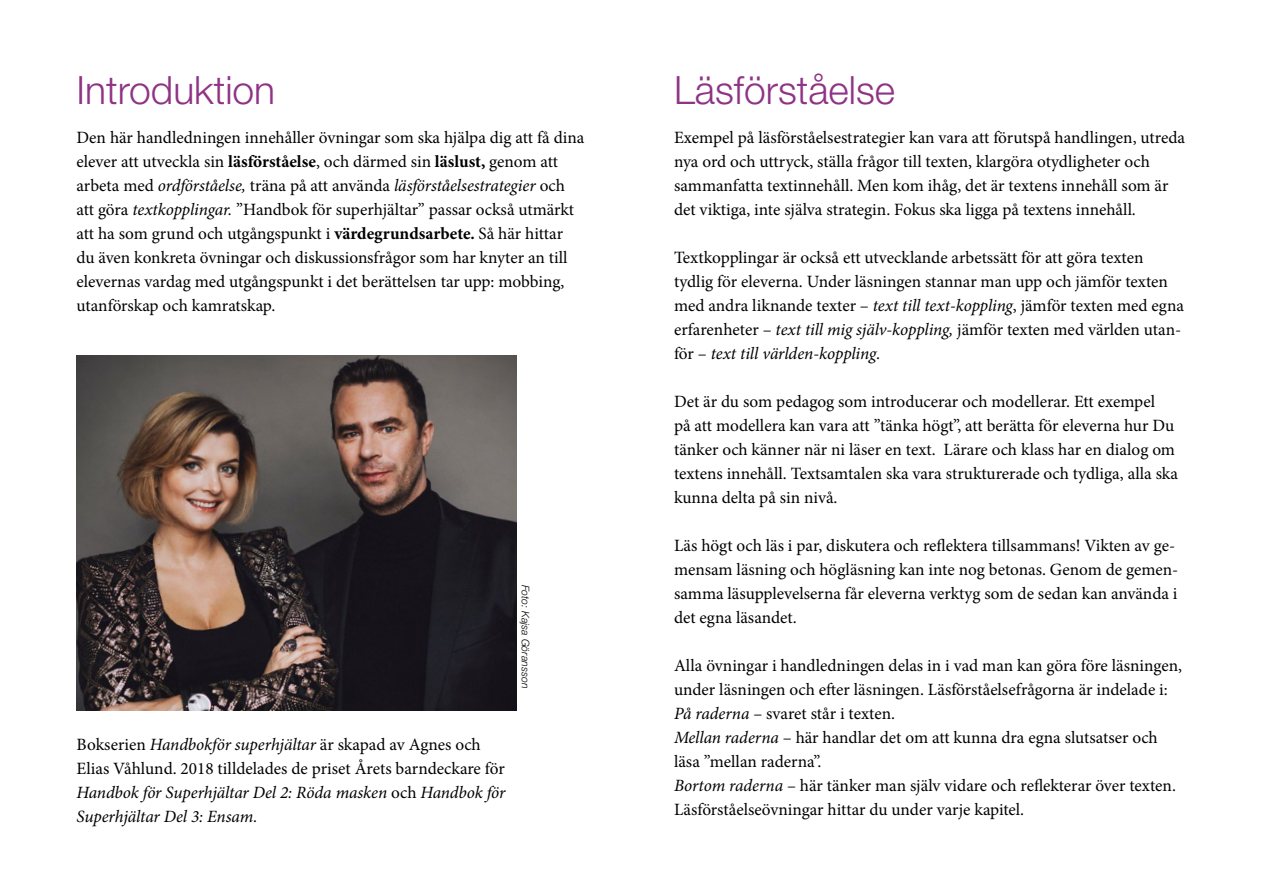
<style>
.page{position:relative;width:1263px;height:893px;background:#fff}
.page>*{position:absolute;margin:0;border:0;box-sizing:border-box;transform-origin:0 0}
.t1{font:300 39px "Helvetica Neue LT Std";color:#8f3485}
.t2{font:17.25px/24px "Minion Pro";color:#000}
.t3{font:italic 17.25px/24px "Minion Pro";letter-spacing:-.01em;color:#000}
.t4{font:italic 300 10.5px "Helvetica Neue LT Std";letter-spacing:-.005em;color:#000}
.s1{font-weight:700}
.s2{font-style:italic}
.s3{font-style:normal}
</style>
<div class="page">
<img style="left:77px;top:355px;width:439px;height:355px">
<h1 class="t1" style="left:77px;top:67px;width:200px">Introduktion</h1>
<p class="t2" style="left:77px;top:126px;width:509px">Den här handledningen innehåller övningar som ska hjälpa dig att få dina elever att utveckla sin <span class="s1">läsförståelse</span>, och därmed sin <span class="s1">läslust,</span> genom att arbeta med <span class="s2">ordförståelse,</span> träna på att använda <span class="s2">läsförståelsestrategier</span> och att göra <span class="s2">textkopplingar.</span> ”Handbok för superhjältar” passar också utmärkt att ha som grund och utgångspunkt i <span class="s1">värdegrundsarbete.</span> Så här hittar du även konkreta övningar och diskussionsfrågor som har knyter an till elevernas vardag med utgångspunkt i det berättelsen tar upp: mobbing, utanförskap och kamratskap.</p>
<p class="t4" style="left:532px;top:585px;width:105px;rotate:90deg">Foto: Kajsa Göransson</p>
<p class="t3" style="left:77px;top:733px;width:430px"><span class="s3">Bokserien</span> Handbokför superhjältar <span class="s3">är skapad av Agnes och Elias Våhlund. 2018 tilldelades de priset Årets barndeckare för </span>Handbok för Superhjältar Del 2: Röda masken <span class="s3">och</span> Handbok för Superhjältar Del 3: Ensam.</p>
<h1 class="t1" style="left:674px;top:67px;width:223px">Läsförståelse</h1>
<p class="t2" style="left:674px;top:126px;width:513px">Exempel på läsförståelsestrategier kan vara att förutspå handlingen, utreda nya ord och uttryck, ställa frågor till texten, klargöra otydligheter och sammanfatta textinnehåll. Men kom ihåg, det är textens innehåll som är det viktiga, inte själva strategin. Fokus ska ligga på textens innehåll.</p>
<p class="t2" style="left:674px;top:246px;width:511px">Textkopplingar är också ett utvecklande arbetssätt för att göra texten tydlig för eleverna. Under läsningen stannar man upp och jämför texten med andra liknande texter – <span class="s2">text till text-koppling</span>, jämför texten med egna erfarenheter – <span class="s2">text till mig själv-koppling,</span> jämför texten med världen utan&shy;för – <span class="s2">text till världen-koppling</span>.</p>
<p class="t2" style="left:674px;top:390px;width:506px">Det är du som pedagog som introducerar och modellerar. Ett exempel<br>på att modellera kan vara att ”tänka högt”, att berätta för eleverna hur Du tänker och känner när ni läser en text. Lärare och klass har en dialog om textens innehåll. Textsamtalen ska vara strukturerade och tydliga, alla ska kunna delta på sin nivå.</p>
<p class="t2" style="left:674px;top:534px;width:506px">Läs högt och läs i par, diskutera och reflektera tillsammans! Vikten av ge&shy;mensam läsning och högläsning kan inte nog betonas. Genom de gemen&shy;samma läsupplevelserna får eleverna verktyg som de sedan kan använda i det egna läsandet.</p>
<p class="t2" style="left:674px;top:654px;width:510px">Alla övningar i handledningen delas in i vad man kan göra före läsningen, under läsningen och efter läsningen. Läsförståelsefrågorna är indelade i:<br><span class="s2">På raderna</span> – svaret står i texten.<br><span class="s2">Mellan raderna</span> – här handlar det om att kunna dra egna slutsatser och läsa ”mellan raderna”.<br><span class="s2">Bortom raderna</span> – här tänker man själv vidare och reflekterar över texten.<br>Läsförståelseövningar hittar du under varje kapitel.</p>
</div>
